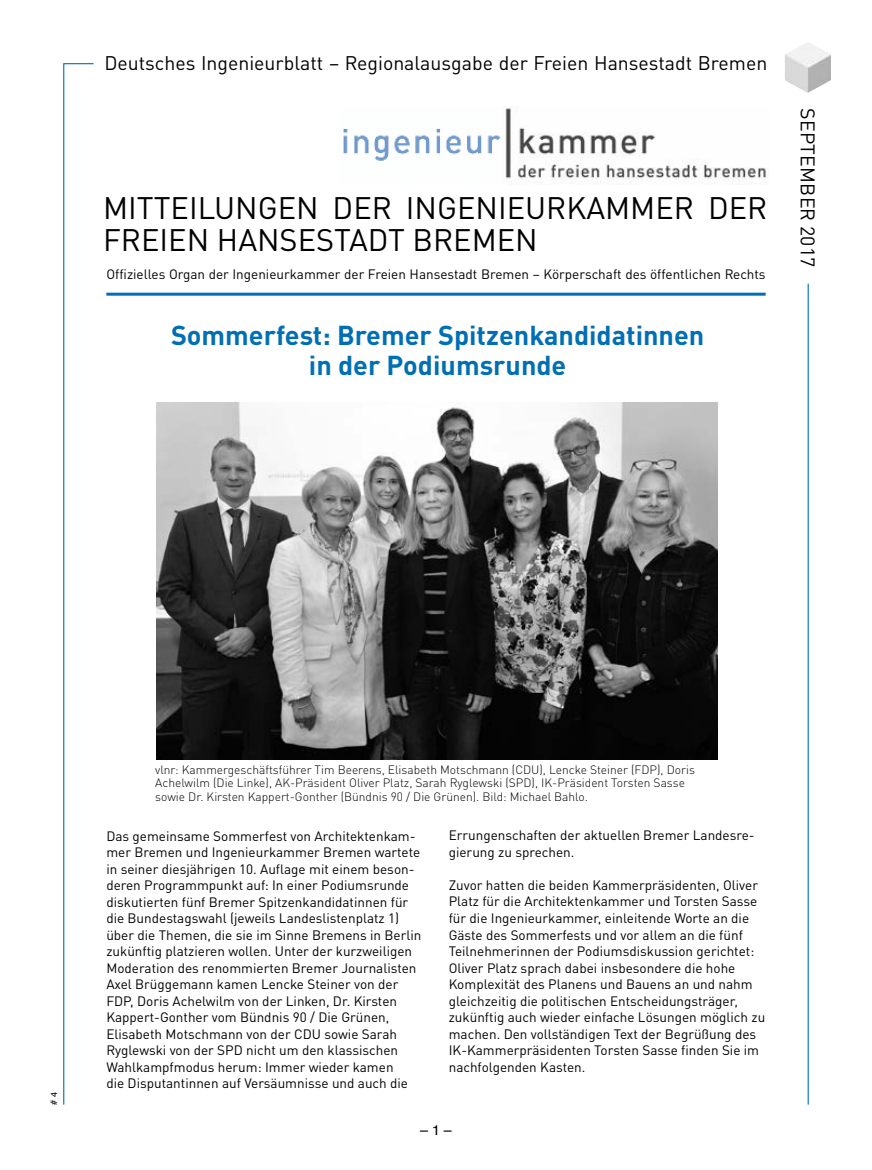
<style>
.page{position:relative;width:872px;height:1170px;background:#fff}
.page>*{position:absolute;margin:0;border:0;box-sizing:border-box;transform-origin:0 0}
.t1{font:30.75px/31.5px "DINOT";color:#000}
.t2{font:700 27px/30px "DINOT";color:#006fb4;text-align:center}
.t3{font:19.5px "DINOT";color:#000}
.t4{font:14.25px "Helvetica";color:#000}
.t5{font:13.5px/16.5px "DINOT";color:#000}
.t6{font:300 12px/13.5px "DINOT";color:#000}
.t7{font:9px "Helvetica";color:#000}
</style>
<div class="page">
<img style="left:785px;top:43px;width:46px;height:50px">
<hr style="left:807px;top:284px;width:1px;height:820px;background:#006fb4">
<svg style="left:63px;top:63px;width:31px;height:1042px"></svg>
<hr style="left:106px;top:293px;width:659px;height:3px;background:#006fb4">
<img style="left:343px;top:108px;width:426px;height:77px">
<img style="left:156px;top:402px;width:562px;height:357px">
<h3 class="t3" style="left:104px;top:51px;width:664px">Deutsches Ingenieurblatt – Regionalausgabe der Freien Hansestadt Bremen</h3>
<h1 class="t1" style="left:103px;top:192px;width:665px">MITTEILUNGEN DER INGENIEURKAMMER DER<br>FREIEN HANSESTADT BREMEN</h1>
<p class="t5" style="left:106px;top:266px;width:661px">Offizielles Organ der Ingenieurkammer der Freien Hansestadt Bremen – Körperschaft des öffentlichen Rechts</p>
<h2 class="t2" style="left:171px;top:319px;width:535px">Sommerfest: Bremer Spitzenkandidatinnen in der Podiumsrunde</h2>
<h3 class="t3" style="left:820px;top:108px;width:160px;rotate:90deg">SEPTEMBER 2017</h3>
<p class="t7" style="left:47px;top:1104px;width:14px;rotate:-90deg"># 4</p>
<p class="t6" style="left:155px;top:762px;width:541px">vlnr: Kammergeschäftsführer Tim Beerens, Elisabeth Motschmann (CDU), Lencke Steiner (FDP), Doris<br>Achelwilm (Die Linke), AK-Präsident Oliver Platz, Sarah Ryglewski (SPD), IK-Präsident Torsten Sasse sowie Dr. Kirsten Kappert-Gonther (Bündnis 90 / Die Grünen). Bild: Michael Bahlo.</p>
<p class="t5" style="left:106px;top:827px;width:316px">Das gemeinsame Sommerfest von Architektenkam&shy;mer Bremen und Ingenieurkammer Bremen wartete in seiner diesjährigen 10. Auflage mit einem beson&shy;deren Programmpunkt auf: In einer Podiumsrunde diskutierten fünf Bremer Spitzenkandidatinnen für die Bundestagswahl (jeweils Landeslistenplatz 1) über die Themen, die sie im Sinne Bremens in Berlin zukünftig platzieren wollen. Unter der kurzweiligen Moderation des renommierten Bremer Journalisten Axel Brüggemann kamen Lencke Steiner von der FDP, Doris Achelwilm von der Linken, Dr. Kirsten Kappert-Gonther vom Bündnis 90 / Die Grünen, Elisabeth Motschmann von der CDU sowie Sarah Ryglewski von der SPD nicht um den klassischen Wahlkampfmodus herum: Immer wieder kamen<br>die Disputantinnen auf Versäumnisse und auch die</p>
<p class="t5" style="left:449px;top:827px;width:307px">Errungenschaften der aktuellen Bremer Landesre&shy;gierung zu sprechen.</p>
<p class="t5" style="left:449px;top:876px;width:318px">Zuvor hatten die beiden Kammerpräsidenten, Oliver Platz für die Architektenkammer und Torsten Sasse für die Ingenieurkammer, einleitende Worte an die Gäste des Sommerfests und vor allem an die fünf Teilnehmerinnen der Podiumsdiskussion gerichtet:<br>Oliver Platz sprach dabei insbesondere die hohe Komplexität des Planens und Bauens an und nahm gleichzeitig die politischen Entscheidungsträger, zukünftig auch wieder einfache Lösungen möglich zu machen. Den vollständigen Text der Begrüßung des IK-Kammerpräsidenten Torsten Sasse finden Sie im nachfolgenden Kasten.</p>
<p class="t4" style="left:420px;top:1118px;width:33px">– 1 –</p>
</div>
